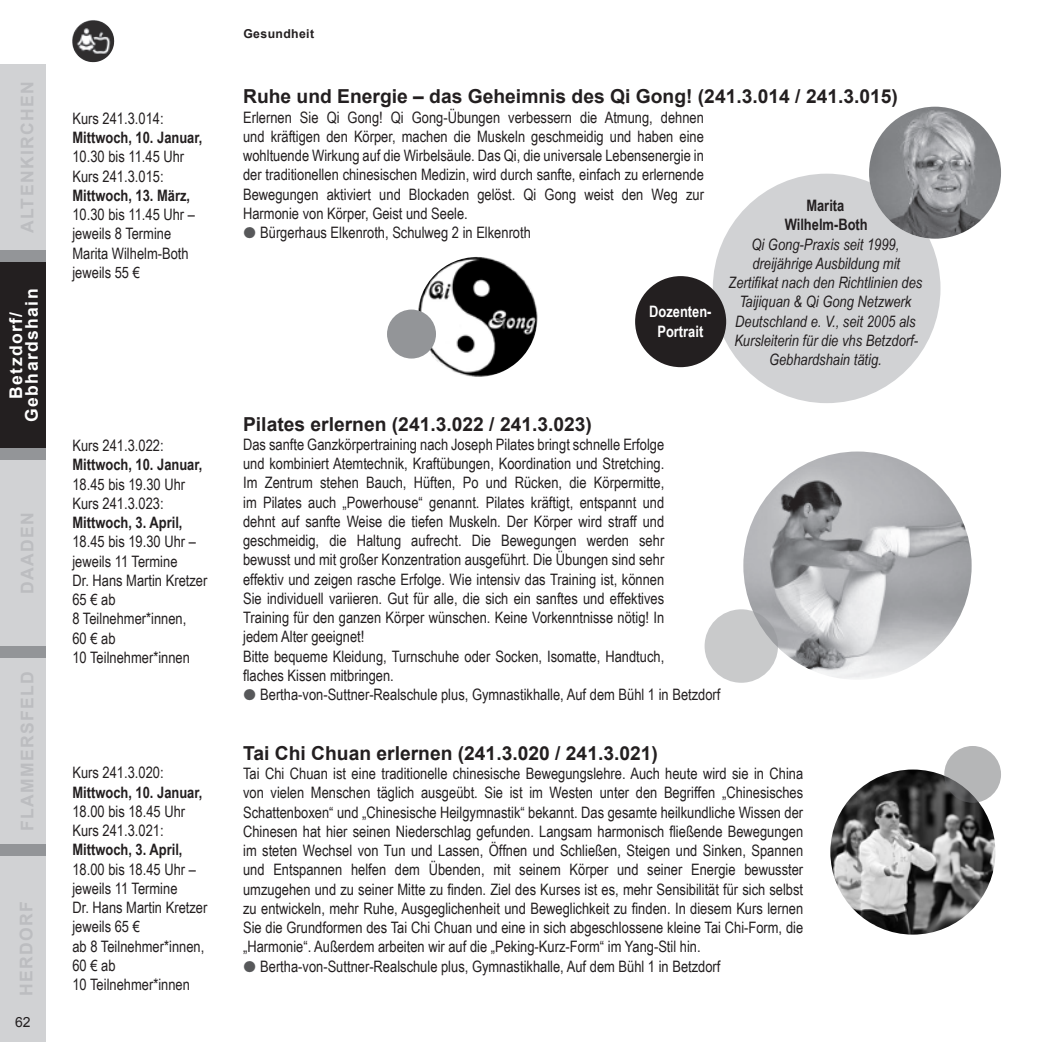
<style>
.page{position:relative;width:1042px;height:1042px;background:#fff}
.page>*{position:absolute;margin:0;border:0;box-sizing:border-box;transform-origin:0 0}
.t1{font:700 19.25px "Arial";color:#231f20}
.t2{font:700 17.5px "Arial";letter-spacing:.08em;color:#bcbdc0}
.t3{font:700 17.5px/15.8px "Arial";letter-spacing:.08em;color:#fff;text-align:center}
.t4{font:15.75px/19.2px "Arial Narrow";color:#231f20}
.t5{font:italic 15.75px/19.2px "Arial Narrow";color:#231f20;text-align:center}
.t6{font:700 15.75px/19.2px "Arial Narrow";color:#231f20;text-align:center}
.t7{font:700 15.75px/19.2px "Arial Narrow";color:#fff;text-align:center}
.t8{font:14px "Arial";color:#231f20}
.t9{font:700 12.25px "Arial";letter-spacing:.03em;color:#231f20}
</style>
<div class="page">
<div style="left:0;top:64px;width:46px;height:978px;background:#939598"></div>
<div style="left:0;top:64px;width:46px;height:186px;background:#d1d2d4"></div>
<div style="left:0;top:262px;width:46px;height:186px;background:#231f20"></div>
<div style="left:0;top:460px;width:46px;height:186px;background:#d1d2d4"></div>
<div style="left:0;top:658px;width:46px;height:186px;background:#d1d2d4"></div>
<div style="left:0;top:856px;width:46px;height:186px;background:#d1d2d4"></div>
<img style="left:72px;top:20px;width:30px;height:42px">
<img style="left:743px;top:451px;width:228px;height:229px;border-radius:114px">
<svg style="left:704px;top:609px;width:74px;height:74px;background:#c6c8c9"></svg>
<div style="left:713px;top:174px;width:227px;height:229px;background:#d1d2d4;border-radius:50%"></div>
<div style="left:636px;top:277px;width:89px;height:89px;background:#231f20;border-radius:50%"></div>
<div style="left:635px;top:276px;width:91px;height:91px;border:2px solid #231f20;border-radius:50%"></div>
<img style="left:869px;top:107px;width:132px;height:132px;border-radius:66px">
<img style="left:417px;top:257px;width:120px;height:120px;border-radius:60px">
<div style="left:387px;top:309px;width:49px;height:49px;background:#939598;border-radius:50%"></div>
<img style="left:830px;top:769px;width:165px;height:165px;border-radius:83px">
<svg style="left:944px;top:746px;width:57px;height:57px;background:#a7a7a8"></svg>
<p class="t2" style="left:16px;top:233px;width:154px;rotate:-90deg">ALTENKIRCHEN</p>
<p class="t3" style="left:9px;top:422px;width:135px;rotate:-90deg">Betzdorf/<br>Gebhardshain</p>
<p class="t2" style="left:16px;top:594px;width:83px;rotate:-90deg">DAADEN</p>
<p class="t2" style="left:16px;top:831px;width:162px;rotate:-90deg">FLAMMERSFELD</p>
<p class="t2" style="left:15px;top:996px;width:96px;rotate:-90deg">HERDORF</p>
<p class="t8" style="left:15px;top:1013px;width:17px">62</p>
<p class="t4" style="left:72px;top:108px;width:93px">Kurs 241.3.014:</p>
<p class="t6" style="left:72px;top:127px;width:131px">Mittwoch, 10. Januar,</p>
<p class="t4" style="left:72px;top:146px;width:113px">10.30 bis 11.45 Uhr<br>Kurs 241.3.015:</p>
<p class="t6" style="left:72px;top:185px;width:119px">Mittwoch, 13. März,</p>
<p class="t4" style="left:72px;top:204px;width:124px">10.30 bis 11.45 Uhr – jeweils 8 Termine<br>Marita Wilhelm-Both jeweils 55 €</p>
<p class="t4" style="left:72px;top:435px;width:93px">Kurs 241.3.022:</p>
<p class="t6" style="left:72px;top:454px;width:131px">Mittwoch, 10. Januar,</p>
<p class="t4" style="left:72px;top:474px;width:114px">18.45 bis 19.30 Uhr<br>Kurs 241.3.023:</p>
<p class="t6" style="left:72px;top:512px;width:112px">Mittwoch, 3. April,</p>
<p class="t4" style="left:72px;top:531px;width:136px">18.45 bis 19.30 Uhr – jeweils 11 Termine<br>Dr. Hans Martin Kretzer<br>65 € ab<br>8 Teilnehmer*innen,<br>60 € ab<br>10 Teilnehmer*innen</p>
<p class="t4" style="left:72px;top:762px;width:93px">Kurs 241.3.020:</p>
<p class="t6" style="left:72px;top:781px;width:131px">Mittwoch, 10. Januar,</p>
<p class="t4" style="left:72px;top:801px;width:114px">18.00 bis 18.45 Uhr<br>Kurs 241.3.021:</p>
<p class="t6" style="left:72px;top:839px;width:112px">Mittwoch, 3. April,</p>
<p class="t4" style="left:72px;top:859px;width:136px">18.00 bis 18.45 Uhr – jeweils 11 Termine<br>Dr. Hans Martin Kretzer jeweils 65 €<br>ab 8 Teilnehmer*innen,<br>60 € ab<br>10 Teilnehmer*innen</p>
<p class="t9" style="left:243px;top:26px;width:72px">Gesundheit</p>
<p class="t1" style="left:243px;top:84px;width:656px">Ruhe und Energie – das Geheimnis des Qi Gong! (241.3.014 / 241.3.015)</p>
<p class="t4" style="left:243px;top:107px;width:462px">Erlernen Sie Qi Gong! Qi Gong-Übungen verbessern die Atmung, dehnen</p>
<p class="t4" style="left:243px;top:126px;width:462px">und kräftigen den Körper, machen die Muskeln geschmeidig und haben eine</p>
<p class="t4" style="left:243px;top:145px;width:462px">wohltuende Wirkung auf die Wirbelsäule. Das Qi, die universale Lebensenergie in</p>
<p class="t4" style="left:243px;top:165px;width:462px">der traditionellen chinesischen Medizin, wird durch sanfte, einfach zu erlernende</p>
<p class="t4" style="left:243px;top:184px;width:462px">Bewegungen aktiviert und Blockaden gelöst. Qi Gong weist den Weg zur</p>
<p class="t4" style="left:243px;top:203px;width:226px">Harmonie von Körper, Geist und Seele.</p>
<p class="t4" style="left:260px;top:222px;width:272px">Bürgerhaus Elkenroth, Schulweg 2 in Elkenroth</p>
<p class="t6" style="left:785px;top:195px;width:85px">Marita<br>Wilhelm-Both</p>
<p class="t5" style="left:728px;top:234px;width:195px">Qi Gong-Praxis seit 1999, dreijährige Ausbildung mit<br>Zertifikat nach den Richtlinien des<br>Taijiquan &amp; Qi Gong Netzwerk<br>Deutschland e. V., seit 2005 als<br>Kursleiterin für die vhs Betzdorf-<br>Gebhardshain tätig.</p>
<p class="t7" style="left:649px;top:301px;width:64px">Dozenten-<br>Portrait</p>
<p class="t1" style="left:243px;top:411px;width:350px">Pilates erlernen (241.3.022 / 241.3.023)</p>
<p class="t4" style="left:243px;top:434px;width:423px">Das sanfte Ganzkörpertraining nach Joseph Pilates bringt schnelle Erfolge und kombiniert Atemtechnik, Kraftübungen, Koordination und Stretching.<br>Im Zentrum stehen Bauch, Hüften, Po und Rücken, die Körpermitte, im Pilates auch „Powerhouse“ genannt. Pilates kräftigt, entspannt und dehnt auf sanfte Weise die tiefen Muskeln. Der Körper wird straff und geschmeidig, die Haltung aufrecht. Die Bewegungen werden sehr bewusst und mit großer Konzentration ausgeführt. Die Übungen sind sehr effektiv und zeigen rasche Erfolge. Wie intensiv das Training ist, können Sie individuell variieren. Gut für alle, die sich ein sanftes und effektives Training für den ganzen Körper wünschen. Keine Vorkenntnisse nötig! In jedem Alter geeignet!<br>Bitte bequeme Kleidung, Turnschuhe oder Socken, Isomatte, Handtuch, flaches Kissen mitbringen.</p>
<p class="t4" style="left:260px;top:684px;width:462px">Bertha-von-Suttner-Realschule plus, Gymnastikhalle, Auf dem Bühl 1 in Betzdorf</p>
<p class="t1" style="left:243px;top:740px;width:416px">Tai Chi Chuan erlernen (241.3.020 / 241.3.021)</p>
<p class="t4" style="left:243px;top:763px;width:561px">Tai Chi Chuan ist eine traditionelle chinesische Bewegungslehre. Auch heute wird sie in China</p>
<p class="t4" style="left:243px;top:782px;width:561px">von vielen Menschen täglich ausgeübt. Sie ist im Westen unter den Begriffen „Chinesisches</p>
<p class="t4" style="left:243px;top:802px;width:561px">Schattenboxen“ und „Chinesische Heilgymnastik“ bekannt. Das gesamte heilkundliche Wissen der</p>
<p class="t4" style="left:243px;top:821px;width:561px">Chinesen hat hier seinen Niederschlag gefunden. Langsam harmonisch fließende Bewegungen</p>
<p class="t4" style="left:243px;top:840px;width:561px">im steten Wechsel von Tun und Lassen, Öffnen und Schließen, Steigen und Sinken, Spannen</p>
<p class="t4" style="left:243px;top:859px;width:561px">und Entspannen helfen dem Übenden, mit seinem Körper und seiner Energie bewusster</p>
<p class="t4" style="left:243px;top:879px;width:561px">umzugehen und zu seiner Mitte zu finden. Ziel des Kurses ist es, mehr Sensibilität für sich selbst</p>
<p class="t4" style="left:243px;top:898px;width:561px">zu entwickeln, mehr Ruhe, Ausgeglichenheit und Beweglichkeit zu finden. In diesem Kurs lernen</p>
<p class="t4" style="left:243px;top:917px;width:561px">Sie die Grundformen des Tai Chi Chuan und eine in sich abgeschlossene kleine Tai Chi-Form, die</p>
<p class="t4" style="left:243px;top:936px;width:459px">„Harmonie“. Außerdem arbeiten wir auf die „Peking-Kurz-Form“ im Yang-Stil hin.</p>
<p class="t4" style="left:260px;top:956px;width:462px">Bertha-von-Suttner-Realschule plus, Gymnastikhalle, Auf dem Bühl 1 in Betzdorf</p>
</div>
